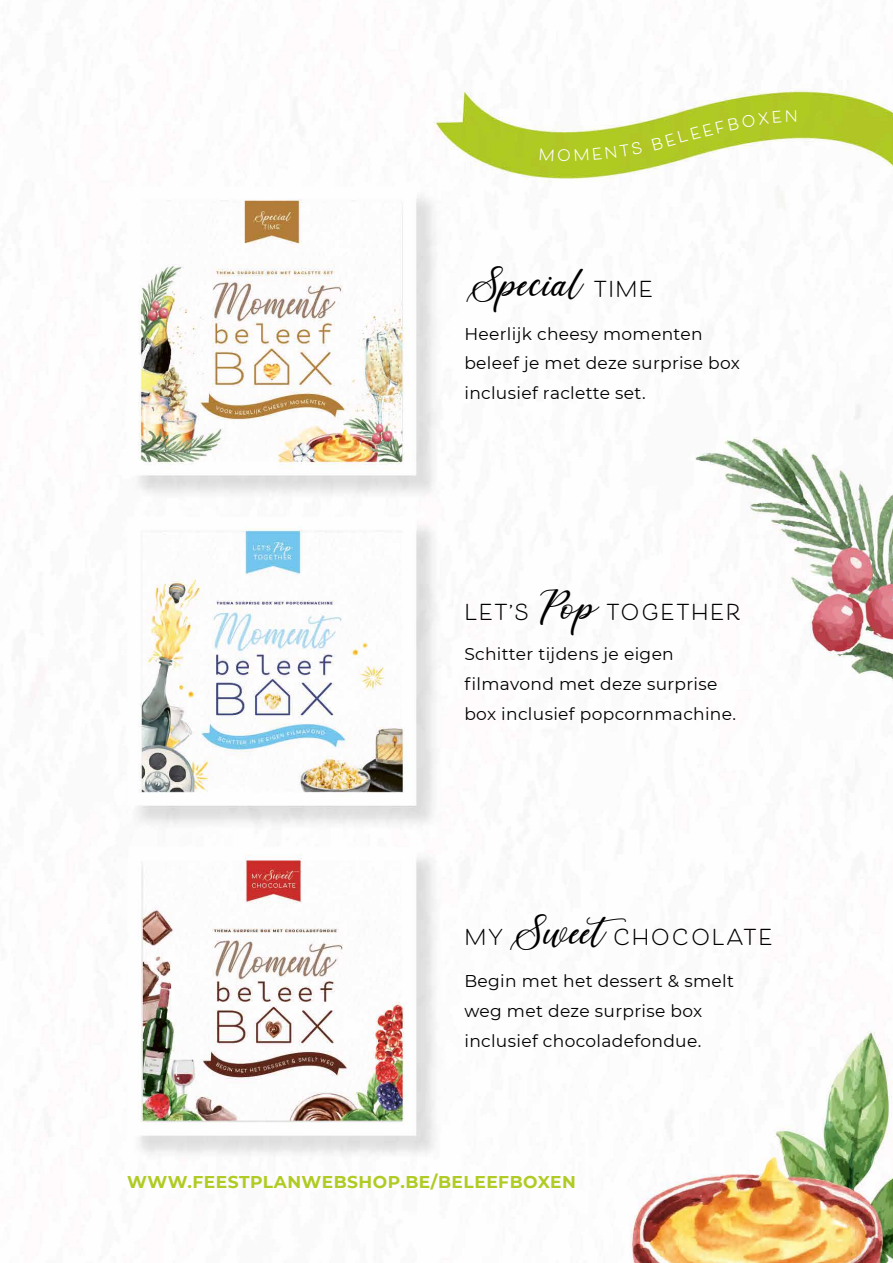
<style>
.page{position:relative;width:893px;height:1263px;background:#fff}
.page>*{position:absolute;margin:0;border:0;box-sizing:border-box;transform-origin:0 0}
.t1{font:42.6px "Derick Chetty";color:#000}
.t2{font:700 21.6px "Beloved Sans";letter-spacing:.06em;color:#000}
.t3{font:700 18.45px "Beloved Sans";color:#fff}
.t4{font:17.1px/29.8px "Montserrat";letter-spacing:.02em;color:#000}
.t5{font:700 17.1px "Montserrat";letter-spacing:.03em;color:#b0cb23}
.s1{font-family:"Beloved Sans";font-weight:700;font-size:21.6px}
.s2{font-family:"Derick Chetty";font-weight:400;font-size:42.6px}
</style>
<div class="page">
<img style="left:31px;top:90px;width:862px;height:1173px">
<svg style="left:540px;top:148px;width:14px;height:13px"></svg>
<svg style="left:575px;top:142px;width:67px;height:19px"></svg>
<div style="left:703px;top:111px;width:79px;height:25px;background:#afc925"></div>
<p class="t3" style="left:557px;top:144px;width:16px">o</p>
<p class="t3" style="left:649px;top:134px;width:52px;rotate:-15deg">bele</p>
<h1 class="t1" style="left:464px;top:264px;width:190px">Special <span class="s1">TIME</span></h1>
<p class="t4" style="left:464px;top:318px;width:277px">Heerlijk cheesy momenten beleef je met deze surprise box inclusief raclette set.</p>
<p class="t3" style="left:785px;top:105px;width:15px">n</p>
<p class="t2" style="left:464px;top:600px;width:278px">LET’S <span class="s2">Pop</span> TOGETHER</p>
<p class="t4" style="left:464px;top:639px;width:273px">Schitter tijdens je eigen filmavond met deze surprise box inclusief popcornmachine.</p>
<p class="t2" style="left:464px;top:924px;width:310px">MY <span class="s2">Sweet</span>CHOCOLATE</p>
<p class="t4" style="left:464px;top:966px;width:271px">Begin met het dessert &amp; smelt weg met deze surprise box inclusief chocoladefondue.</p>
<p class="t5" style="left:127px;top:1169px;width:450px">WWW.FEESTPLANWEBSHOP.BE/BELEEFBOXEN</p>
</div>
